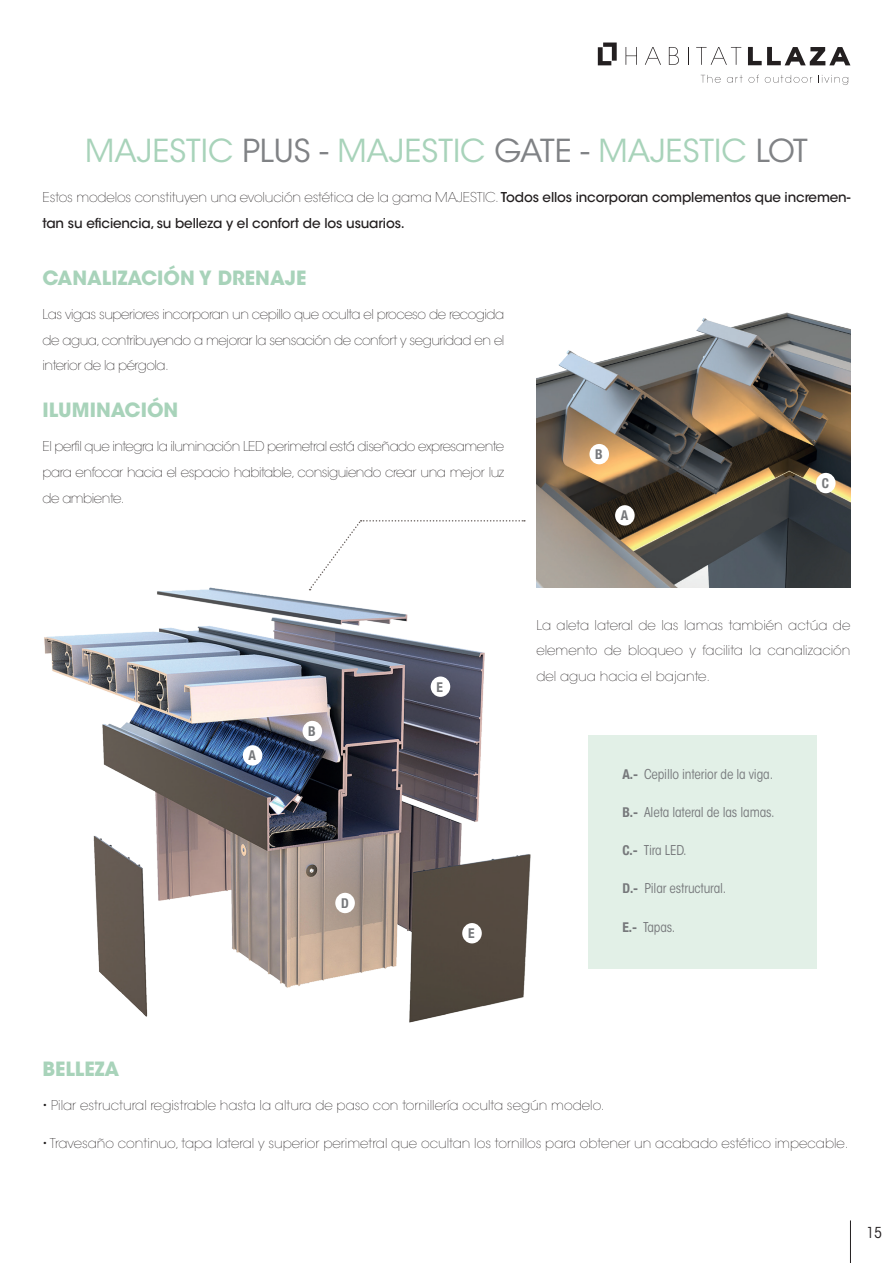
<style>
.page{position:relative;width:893px;height:1263px;background:#fff}
.page>*{position:absolute;margin:0;border:0;box-sizing:border-box;transform-origin:0 0}
.t1{font:31.5px "ITC Avant Garde Std";color:#a8d3ba}
.t2{font:700 19.5px "ITC Avant Garde Std";color:#a8d3ba}
.t3{font:condensed 15px "ITC Avant Garde Std";color:#231f20}
.t4{font:200 13.5px/25.5px "ITC Avant Garde Std";color:#231f20;text-align:justify}
.t5{font:500 13.5px/25.5px "ITC Avant Garde Std";letter-spacing:-.01em;color:#231f20}
.t6{font:condensed 13.5px "ITC Avant Garde Std";letter-spacing:-.01em;color:#76787b}
.t7{font:700 condensed 13.5px "Helvetica Neue";color:#76787b}
.s1{color:#808285}
.s2{font-weight:200}
.s3{font-family:"Helvetica Neue";font-weight:700}
</style>
<div class="page">
<svg style="left:598px;top:43px;width:19px;height:22px"></svg>
<svg style="left:626px;top:47px;width:11px;height:18px"></svg>
<svg style="left:645px;top:47px;width:16px;height:18px"></svg>
<svg style="left:669px;top:47px;width:10px;height:18px"></svg>
<svg style="left:688px;top:47px;width:1px;height:18px"></svg>
<svg style="left:696px;top:47px;width:45px;height:18px"></svg>
<svg style="left:748px;top:47px;width:102px;height:18px"></svg>
<svg style="left:701px;top:75px;width:20px;height:8px"></svg>
<svg style="left:727px;top:75px;width:16px;height:8px"></svg>
<svg style="left:749px;top:75px;width:10px;height:8px"></svg>
<svg style="left:765px;top:75px;width:47px;height:8px"></svg>
<svg style="left:821px;top:75px;width:27px;height:10px"></svg>
<hr style="left:850px;top:1220px;width:1px;height:43px;background:#231f20">
<div style="left:588px;top:735px;width:229px;height:234px;background:#e2f0e7"></div>
<img style="left:44px;top:587px;width:500px;height:436px">
<div style="left:243px;top:745px;width:19px;height:20px;background:#fff;border-radius:50%"></div>
<div style="left:303px;top:721px;width:19px;height:20px;background:#fff;border-radius:50%"></div>
<div style="left:335px;top:893px;width:20px;height:20px;background:#fff;border-radius:50%"></div>
<div style="left:462px;top:923px;width:20px;height:20px;background:#fff;border-radius:50%"></div>
<div style="left:431px;top:676px;width:19px;height:21px;background:#fff;border-radius:50%"></div>
<img style="left:536px;top:312px;width:314px;height:275px">
<div style="left:615px;top:505px;width:20px;height:21px;background:#fff;border-radius:50%"></div>
<div style="left:816px;top:473px;width:20px;height:20px;background:#fff;border-radius:50%"></div>
<div style="left:589px;top:444px;width:20px;height:20px;background:#fff;border-radius:50%"></div>
<svg style="left:309px;top:520px;width:216px;height:70px"></svg>
<h1 class="t1" style="left:85px;top:132px;width:724px">MAJESTIC <span class="s1">PLUS -</span> MAJESTIC <span class="s1">GATE -</span> MAJESTIC <span class="s1">LOT</span></h1>
<p class="t5" style="left:43px;top:185px;width:809px"><span class="s2">Estos modelos constituyen una evolución estética de la gama MAJESTIC.</span> Todos ellos incorporan complementos que incremen&shy;tan su eficiencia, su belleza y el confort de los usuarios.</p>
<h2 class="t2" style="left:43px;top:266px;width:265px">CANALIZACIÓN Y DRENAJE</h2>
<p class="t4" style="left:43px;top:302px;width:463px">Las vigas superiores incorporan un cepillo que oculta el proceso de recogida de agua, contribuyendo a mejorar la sensación de confort y seguridad en el interior de la pérgola.</p>
<h2 class="t2" style="left:43px;top:398px;width:137px">ILUMINACIÓN</h2>
<p class="t4" style="left:43px;top:434px;width:463px">El perfil que integra la iluminación LED perimetral está diseñado expresamente para enfocar hacia el espacio habitable, consiguiendo crear una mejor luz de ambiente.</p>
<p class="t7" style="left:595px;top:443px;width:9px">B</p>
<p class="t7" style="left:621px;top:504px;width:9px">A</p>
<p class="t7" style="left:822px;top:472px;width:9px">C</p>
<p class="t7" style="left:249px;top:744px;width:9px">A</p>
<p class="t7" style="left:308px;top:720px;width:9px">B</p>
<p class="t7" style="left:341px;top:892px;width:9px">D</p>
<p class="t7" style="left:437px;top:676px;width:8px">E</p>
<p class="t7" style="left:468px;top:922px;width:8px">E</p>
<p class="t4" style="left:536px;top:612px;width:316px">La aleta lateral de las lamas también actúa de elemento de bloqueo y facilita la canalización del agua hacia el bajante.</p>
<p class="t6" style="left:622px;top:766px;width:152px"><span class="s3">A.-</span> Cepillo interior de la viga.</p>
<p class="t6" style="left:622px;top:804px;width:154px"><span class="s3">B.-</span> Aleta lateral de las lamas.</p>
<p class="t6" style="left:622px;top:842px;width:66px"><span class="s3">C.-</span> Tira LED.</p>
<p class="t6" style="left:622px;top:880px;width:105px"><span class="s3">D.-</span> Pilar estructural.</p>
<p class="t6" style="left:622px;top:919px;width:54px"><span class="s3">E.-</span> Tapas.</p>
<h2 class="t2" style="left:43px;top:1056px;width:78px">BELLEZA</h2>
<p class="t4" style="left:43px;top:1092px;width:564px">• Pilar estructural registrable hasta la altura de paso con tornillería oculta según modelo.</p>
<p class="t4" style="left:43px;top:1131px;width:808px">• Travesaño continuo, tapa lateral y superior perimetral que ocultan los tornillos para obtener un acabado estético impecable.</p>
<p class="t3" style="left:866px;top:1224px;width:17px">15</p>
</div>
